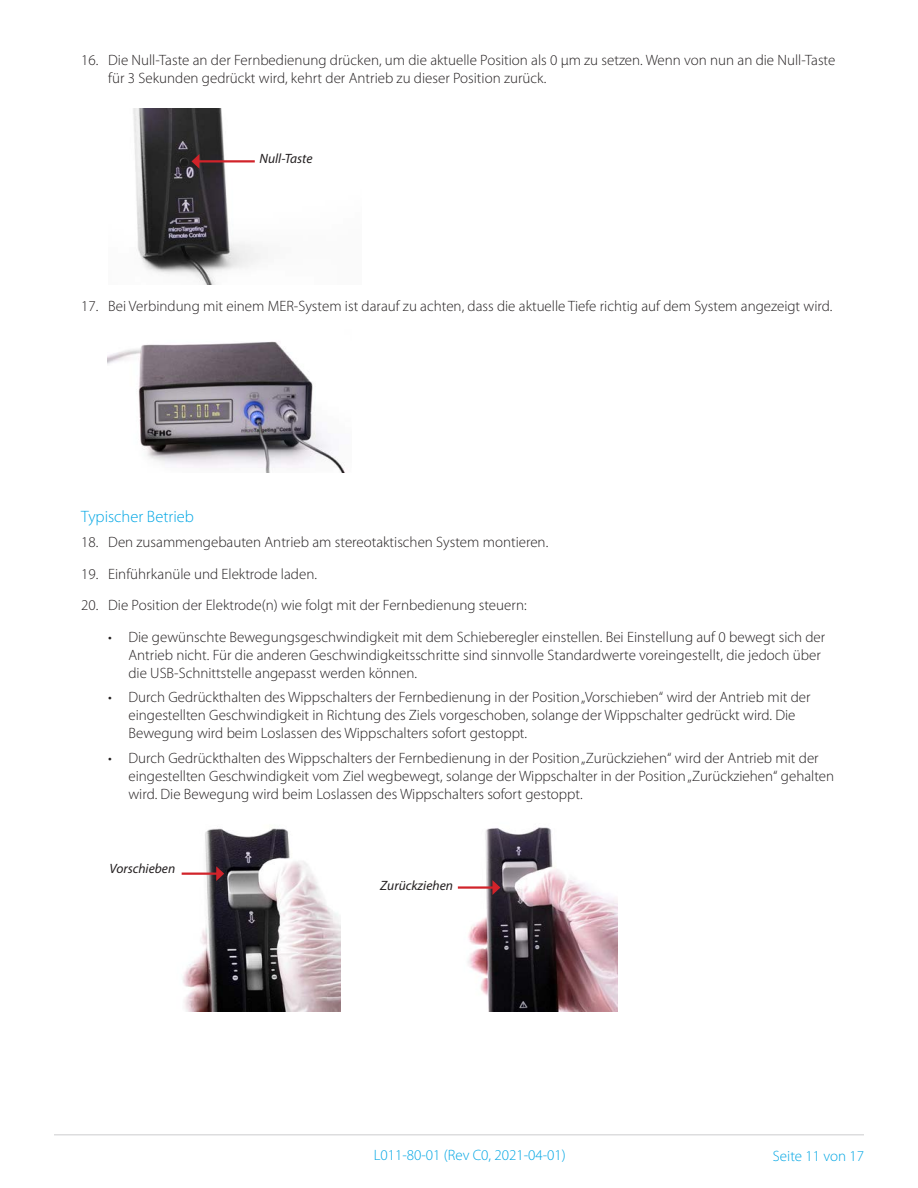
<style>
.page{position:relative;width:918px;height:1188px;background:#fff}
.page>*{position:absolute;margin:0;border:0;box-sizing:border-box;transform-origin:0 0}
.Heading2{font:300 16.5px "Myriad Pro";color:#00a6e4}
.t1{font:300 15px/18px "Myriad Pro";color:#231f20}
.t2{font:300 15px "Myriad Pro";color:#00a6e4}
.t3{font:italic 13.5px "Myriad Pro";color:#231f20}
</style>
<div class="page">
<hr style="left:54px;top:1134px;width:810px;height:2px;background:#ddddde">
<img style="left:133px;top:109px;width:128px;height:175px">
<hr style="left:198px;top:160px;width:57px;height:2px;background:#d1232a">
<svg style="left:192px;top:154px;width:7px;height:15px"></svg>
<img style="left:108px;top:341px;width:237px;height:132px">
<img style="left:181px;top:828px;width:159px;height:184px">
<img style="left:457px;top:827px;width:161px;height:185px">
<hr style="left:182px;top:873px;width:36px;height:2px;background:#d1232a">
<svg style="left:216px;top:866px;width:8px;height:15px"></svg>
<hr style="left:458px;top:886px;width:36px;height:3px;background:#d1232a">
<svg style="left:492px;top:880px;width:8px;height:15px"></svg>
<p class="t1" style="left:108px;top:51px;width:729px;text-indent:-27px">16. Die Null-Taste an der Fernbedienung drücken, um die aktuelle Position als 0 µm zu setzen. Wenn von nun an die Null-Taste für 3 Sekunden gedrückt wird, kehrt der Antrieb zu dieser Position zurück.</p>
<p class="t3" style="left:260px;top:151px;width:54px">Null-Taste</p>
<p class="t1" style="left:81px;top:297px;width:753px">17. Bei Verbindung mit einem MER-System ist darauf zu achten, dass die aktuelle Tiefe richtig auf dem System angezeigt wird.</p>
<p class="Heading2" style="left:81px;top:507px;width:114px">Typischer Betrieb</p>
<p class="t1" style="left:81px;top:533px;width:469px">18. Den zusammengebauten Antrieb am stereotaktischen System montieren.</p>
<p class="t1" style="left:81px;top:565px;width:237px">19. Einführkanüle und Elektrode laden.</p>
<p class="t1" style="left:81px;top:596px;width:447px">20. Die Position der Elektrode(n) wie folgt mit der Fernbedienung steuern:</p>
<p class="t1" style="left:128px;top:628px;width:698px;text-indent:-20px">• Die gewünschte Bewegungsgeschwindigkeit mit dem Schieberegler einstellen. Bei Einstellung auf 0 bewegt sich der<br>Antrieb nicht. Für die anderen Geschwindigkeitsschritte sind sinnvolle Standardwerte voreingestellt, die jedoch über die USB-Schnittstelle angepasst werden können.</p>
<p class="t1" style="left:128px;top:688px;width:684px;text-indent:-20px">• Durch Gedrückthalten des Wippschalters der Fernbedienung in der Position „Vorschieben“ wird der Antrieb mit der eingestellten Geschwindigkeit in Richtung des Ziels vorgeschoben, solange der Wippschalter gedrückt wird. Die<br>Bewegung wird beim Loslassen des Wippschalters sofort gestoppt.</p>
<p class="t1" style="left:128px;top:749px;width:707px;text-indent:-20px">• Durch Gedrückthalten des Wippschalters der Fernbedienung in der Position „Zurückziehen“ wird der Antrieb mit der eingestellten Geschwindigkeit vom Ziel wegbewegt, solange der Wippschalter in der Position „Zurückziehen“ gehalten wird. Die Bewegung wird beim Loslassen des Wippschalters sofort gestoppt.</p>
<p class="t3" style="left:109px;top:861px;width:67px">Vorschieben</p>
<p class="t3" style="left:380px;top:877px;width:74px">Zurückziehen</p>
<p class="t2" style="left:374px;top:1146px;width:194px">L011-80-01 (Rev C0, 2021-04-01)</p>
<p class="t2" style="left:773px;top:1147px;width:93px">Seite 11 von 17</p>
</div>
